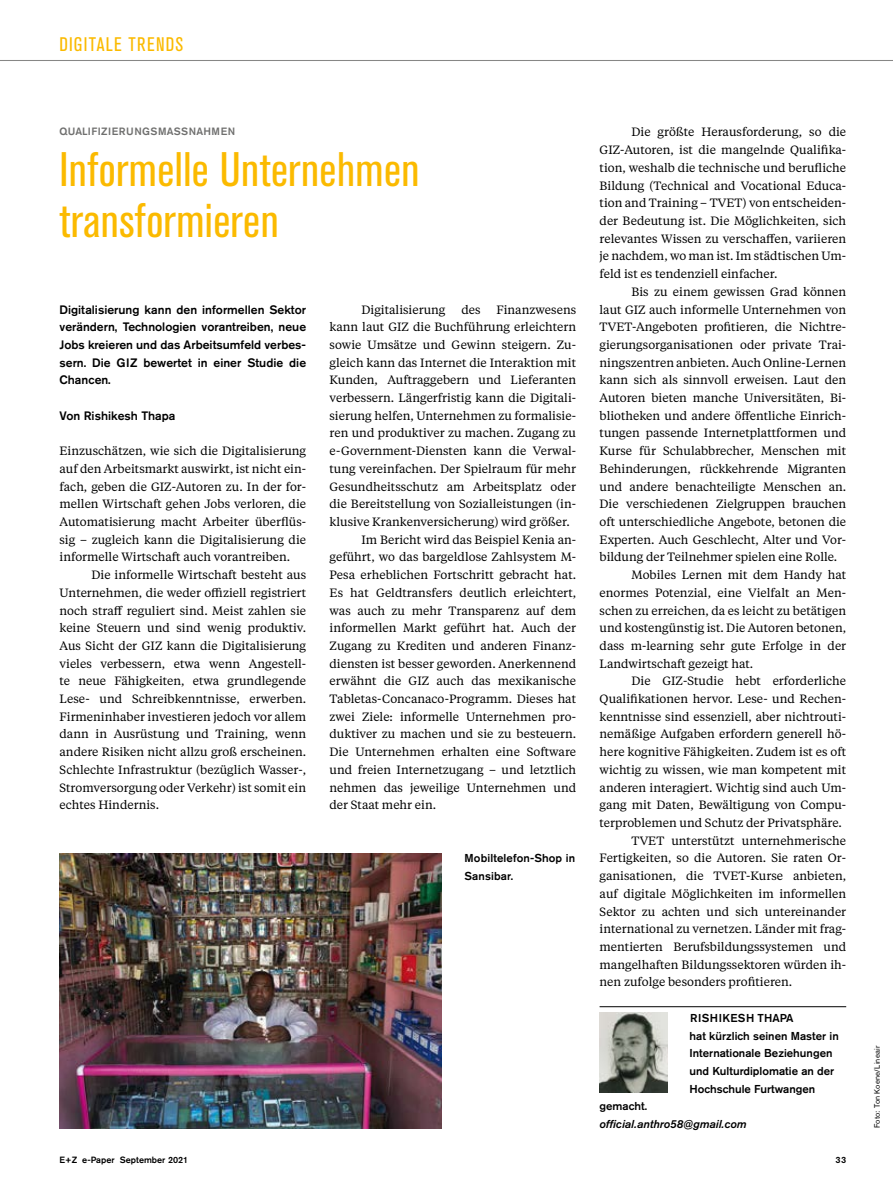
<style>
.page{position:relative;width:893px;height:1191px;background:#fff}
.page>*{position:absolute;margin:0;border:0;box-sizing:border-box;transform-origin:0 0}
.t1{font:condensed 48px/51px "Akzidenz Grotesk BE";letter-spacing:.01em;color:#fbba00}
.t2{font:condensed 19.5px "Akzidenz Grotesk BE";letter-spacing:.065em;color:#fbba00}
.t3{font:500 12.15px/17.7px "Akzidenz Grotesk BE";color:#000;text-align:justify}
.t4{font:12px/17.7px "Tiempos Text";color:#000;text-align:justify}
.t5{font:500 11.4px/17.7px "Akzidenz Grotesk BE";color:#000}
.t6{font:italic 500 11.4px "Akzidenz Grotesk BE";color:#000}
.t7{font:500 10.5px "Akzidenz Grotesk BE";letter-spacing:.045em;color:#6f6f6e}
.t8{font:500 9px "Akzidenz Grotesk BE";color:#000}
.t9{font:7.8px "Akzidenz Grotesk BE";letter-spacing:.02em;color:#000}
</style>
<div class="page">
<hr style="left:0;top:60px;width:893px;height:1px;background:#878786">
<hr style="left:600px;top:1006px;width:246px;height:1px;background:#000">
<img style="left:600px;top:1013px;width:67px;height:79px">
<img style="left:60px;top:853px;width:381px;height:275px">
<h2 class="t2" style="left:60px;top:33px;width:125px">DIGITALE TRENDS</h2>
<p class="t7" style="left:60px;top:125px;width:177px">QUALIFIZIERUNGSMASSNAHMEN</p>
<h1 class="t1" style="left:60px;top:145px;width:361px">Informelle Unternehmen transformieren</h1>
<p class="t3" style="left:60px;top:300px;width:248px">Digitalisierung kann den informellen Sektor verändern, Technologien vorantreiben, neue Jobs kreieren und das Arbeitsumfeld verbes&shy;sern. Die GIZ bewertet in einer Studie die Chancen.</p>
<p class="t3" style="left:60px;top:406px;width:117px">Von Rishikesh Thapa</p>
<p class="t4" style="left:60px;top:441px;width:248px">Einzuschätzen, wie sich die Digitalisierung auf den Arbeitsmarkt auswirkt, ist nicht ein&shy;fach, geben die GIZ-Autoren zu. In der for&shy;mellen Wirtschaft gehen Jobs verloren, die Automatisierung macht Arbeiter überflüs&shy;sig – zugleich kann die Digitalisierung die informelle Wirtschaft auch vorantreiben.</p>
<p class="t4" style="left:60px;top:565px;width:248px;text-indent:32px">Die informelle Wirtschaft besteht aus Unternehmen, die weder offiziell registriert noch straff reguliert sind. Meist zahlen sie keine Steuern und sind wenig produktiv.<br>Aus Sicht der GIZ kann die Digitalisierung vieles verbessern, etwa wenn Angestell&shy;te neue Fähigkeiten, etwa grundlegende Lese- und Schreibkenntnisse, erwerben.<br>Firmeninhaber investieren jedoch vor allem dann in Ausrüstung und Training, wenn andere Risiken nicht allzu groß erscheinen.<br>Schlechte Infrastruktur (bezüglich Wasser-, Stromversorgung oder Verkehr) ist somit ein echtes Hindernis.</p>
<p class="t4" style="left:361px;top:300px;width:86px">Digitalisierung</p>
<p class="t4" style="left:461px;top:300px;width:21px">des</p>
<p class="t4" style="left:496px;top:300px;width:81px">Finanzwesens</p>
<p class="t4" style="left:330px;top:317px;width:248px">kann laut GIZ die Buchführung erleichtern</p>
<p class="t4" style="left:330px;top:335px;width:248px">sowie Umsätze und Gewinn steigern. Zu-</p>
<p class="t4" style="left:330px;top:353px;width:248px">gleich kann das Internet die Interaktion mit</p>
<p class="t4" style="left:330px;top:371px;width:248px">Kunden, Auftraggebern und Lieferanten</p>
<p class="t4" style="left:330px;top:388px;width:248px">verbessern. Längerfristig kann die Digitali-</p>
<p class="t4" style="left:330px;top:406px;width:248px">sierung helfen, Unternehmen zu formalisie-</p>
<p class="t4" style="left:330px;top:424px;width:248px">ren und produktiver zu machen. Zugang zu</p>
<p class="t4" style="left:330px;top:441px;width:248px">e-Government-Diensten kann die Verwal-</p>
<p class="t4" style="left:330px;top:459px;width:248px">tung vereinfachen. Der Spielraum für mehr</p>
<p class="t4" style="left:330px;top:477px;width:248px">Gesundheitsschutz am Arbeitsplatz oder</p>
<p class="t4" style="left:330px;top:494px;width:248px">die Bereitstellung von Sozialleistungen (in-</p>
<p class="t4" style="left:330px;top:512px;width:242px">klusive Krankenversicherung) wird größer.</p>
<p class="t4" style="left:361px;top:530px;width:216px">Im Bericht wird das Beispiel Kenia an-</p>
<p class="t4" style="left:330px;top:548px;width:248px">geführt, wo das bargeldlose Zahlsystem M-</p>
<p class="t4" style="left:330px;top:565px;width:248px">Pesa erheblichen Fortschritt gebracht hat.</p>
<p class="t4" style="left:330px;top:583px;width:248px">Es hat Geldtransfers deutlich erleichtert,</p>
<p class="t4" style="left:330px;top:601px;width:248px">was auch zu mehr Transparenz auf dem</p>
<p class="t4" style="left:330px;top:618px;width:248px">informellen Markt geführt hat. Auch der</p>
<p class="t4" style="left:330px;top:636px;width:248px">Zugang zu Krediten und anderen Finanz-</p>
<p class="t4" style="left:330px;top:654px;width:248px">diensten ist besser geworden. Anerkennend</p>
<p class="t4" style="left:330px;top:671px;width:248px">erwähnt die GIZ auch das mexikanische</p>
<p class="t4" style="left:330px;top:689px;width:248px">Tabletas-Concanaco-Programm. Dieses hat</p>
<p class="t4" style="left:330px;top:707px;width:248px">zwei Ziele: informelle Unternehmen pro-</p>
<p class="t4" style="left:330px;top:725px;width:248px">duktiver zu machen und sie zu besteuern.</p>
<p class="t4" style="left:330px;top:742px;width:248px">Die Unternehmen erhalten eine Software</p>
<p class="t4" style="left:330px;top:760px;width:248px">und freien Internetzugang – und letztlich</p>
<p class="t4" style="left:330px;top:778px;width:248px">nehmen das jeweilige Unternehmen und</p>
<p class="t4" style="left:330px;top:795px;width:108px">der Staat mehr ein.</p>
<p class="t5" style="left:465px;top:849px;width:112px">Mobiltelefon-Shop in<br>Sansibar.</p>
<p class="t4" style="left:600px;top:123px;width:248px;text-indent:32px">Die größte Herausforderung, so die GIZ-Autoren, ist die mangelnde Qualifika&shy;tion, weshalb die technische und berufliche Bildung (Technical and Vocational Educa&shy;tion and Training – TVET) von entscheiden&shy;der Bedeutung ist. Die Möglichkeiten, sich relevantes Wissen zu verschaffen, variieren je nachdem, wo man ist. Im städtischen Um&shy;feld ist es tendenziell einfacher.</p>
<p class="t4" style="left:631px;top:282px;width:216px">Bis zu einem gewissen Grad können</p>
<p class="t4" style="left:600px;top:300px;width:248px">laut GIZ auch informelle Unternehmen von</p>
<p class="t4" style="left:600px;top:317px;width:248px">TVET-Angeboten profitieren, die Nichtre-</p>
<p class="t4" style="left:600px;top:335px;width:248px">gierungsorganisationen oder private Trai-</p>
<p class="t4" style="left:600px;top:353px;width:248px">ningszentren anbieten. Auch Online-Lernen</p>
<p class="t4" style="left:600px;top:371px;width:248px">kann sich als sinnvoll erweisen. Laut den</p>
<p class="t4" style="left:600px;top:388px;width:248px">Autoren bieten manche Universitäten, Bi-</p>
<p class="t4" style="left:600px;top:406px;width:248px">bliotheken und andere öffentliche Einrich-</p>
<p class="t4" style="left:600px;top:424px;width:248px">tungen passende Internetplattformen und</p>
<p class="t4" style="left:600px;top:441px;width:248px">Kurse für Schulabbrecher, Menschen mit</p>
<p class="t4" style="left:600px;top:459px;width:248px">Behinderungen, rückkehrende Migranten</p>
<p class="t4" style="left:600px;top:477px;width:248px">und andere benachteiligte Menschen an.</p>
<p class="t4" style="left:600px;top:494px;width:248px">Die verschiedenen Zielgruppen brauchen</p>
<p class="t4" style="left:600px;top:512px;width:248px">oft unterschiedliche Angebote, betonen die</p>
<p class="t4" style="left:600px;top:530px;width:248px">Experten. Auch Geschlecht, Alter und Vor-</p>
<p class="t4" style="left:600px;top:548px;width:239px">bildung der Teilnehmer spielen eine Rolle.</p>
<p class="t4" style="left:631px;top:565px;width:216px">Mobiles Lernen mit dem Handy hat</p>
<p class="t4" style="left:600px;top:583px;width:248px">enormes Potenzial, eine Vielfalt an Men-</p>
<p class="t4" style="left:600px;top:601px;width:248px">schen zu erreichen, da es leicht zu betätigen</p>
<p class="t4" style="left:600px;top:618px;width:248px">und kostengünstig ist. Die Autoren betonen,</p>
<p class="t4" style="left:600px;top:636px;width:248px">dass m-learning sehr gute Erfolge in der</p>
<p class="t4" style="left:600px;top:654px;width:155px">Landwirtschaft gezeigt hat.</p>
<p class="t4" style="left:631px;top:671px;width:216px">Die GIZ-Studie hebt erforderliche</p>
<p class="t4" style="left:600px;top:689px;width:248px">Qualifikationen hervor. Lese- und Rechen-</p>
<p class="t4" style="left:600px;top:707px;width:248px">kenntnisse sind essenziell, aber nichtrouti-</p>
<p class="t4" style="left:600px;top:725px;width:248px">nemäßige Aufgaben erfordern generell hö-</p>
<p class="t4" style="left:600px;top:742px;width:248px">here kognitive Fähigkeiten. Zudem ist es oft</p>
<p class="t4" style="left:600px;top:760px;width:248px">wichtig zu wissen, wie man kompetent mit</p>
<p class="t4" style="left:600px;top:778px;width:248px">anderen interagiert. Wichtig sind auch Um-</p>
<p class="t4" style="left:600px;top:795px;width:248px">gang mit Daten, Bewältigung von Compu-</p>
<p class="t4" style="left:600px;top:813px;width:244px">terproblemen und Schutz der Privatsphäre.</p>
<p class="t4" style="left:631px;top:831px;width:216px">TVET unterstützt unternehmerische</p>
<p class="t4" style="left:600px;top:848px;width:248px">Fertigkeiten, so die Autoren. Sie raten Or-</p>
<p class="t4" style="left:600px;top:866px;width:248px">ganisationen, die TVET-Kurse anbieten,</p>
<p class="t4" style="left:600px;top:884px;width:248px">auf digitale Möglichkeiten im informellen</p>
<p class="t4" style="left:600px;top:902px;width:248px">Sektor zu achten und sich untereinander</p>
<p class="t4" style="left:600px;top:919px;width:248px">international zu vernetzen. Länder mit frag-</p>
<p class="t4" style="left:600px;top:937px;width:248px">mentierten Berufsbildungssystemen und</p>
<p class="t4" style="left:600px;top:955px;width:248px">mangelhaften Bildungssektoren würden ih-</p>
<p class="t4" style="left:600px;top:972px;width:194px">nen zufolge besonders profitieren.</p>
<p class="t5" style="left:690px;top:1008px;width:151px">RISHIKESH THAPA<br>hat kürzlich seinen Master in<br>Internationale Beziehungen und Kulturdiplomatie an der<br>Hochschule Furtwangen</p>
<p class="t5" style="left:600px;top:1097px;width:49px">gemacht.</p>
<p class="t6" style="left:600px;top:1117px;width:149px">official.anthro58@gmail.com</p>
<p class="t8" style="left:60px;top:1154px;width:130px">E+Z e-Paper September 2021</p>
<p class="t8" style="left:835px;top:1154px;width:12px">33</p>
<p class="t9" style="left:872px;top:1128px;width:84px;rotate:-90deg">Foto: Ton Koene/Lineair</p>
</div>
